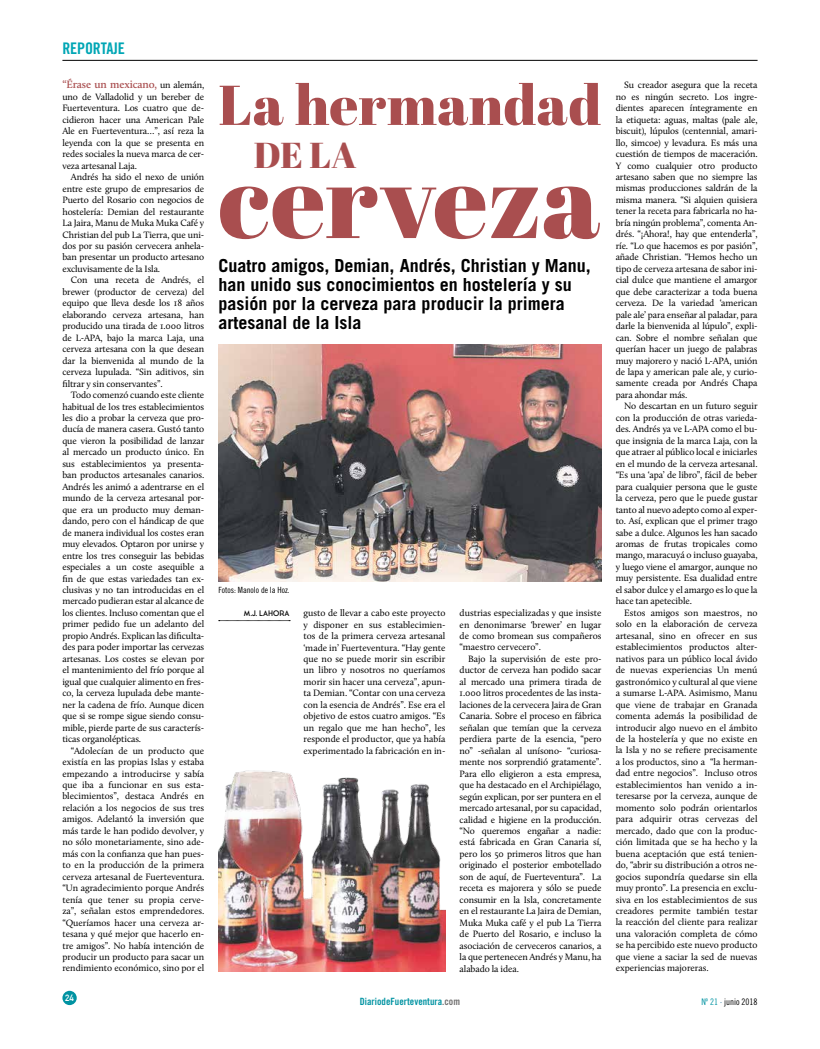
<style>
.page{position:relative;width:820px;height:1049px;background:#fff}
.page>*{position:absolute;margin:0;border:0;box-sizing:border-box;transform-origin:0 0}
.t1{font:106px "Abril Fatface";letter-spacing:-.005em;color:#a94e4f}
.t2{font:56px "Abril Fatface";letter-spacing:.01em;color:#a94e4f}
.t3{font:36px "Abril Fatface";color:#a94e4f}
.t4{font:700 18px/19px "Trade Gothic LT Std";color:#000}
.t5{font:16px "Trade Gothic LT Std Bd Cn 20";letter-spacing:-.01em;color:#00a6b5}
.t6{font:600 11px "Calluna";letter-spacing:-.01em;color:#a94e4f}
.t7{font:10px "Trade Gothic LT Std Bd Cn 20";color:#0093a2}
.t8{font:9.5px/11.5px "Calluna";letter-spacing:-.01em;color:#000;text-align:justify}
.t9{font:9px "Trade Gothic LT Std Cn 18";color:#000}
.t10{font:9px "DIN Mittelschrift Std";color:#fff}
.t11{font:8.5px "Trade Gothic LT Std Cn 18";color:#000}
.t12{font:8px "Cassannet";color:#000}
.s1{font-weight:400;font-size:9.5px;color:#000}
.s2{color:#706f6f}
.s3{color:#0093a2}
.s4{color:#005a8d}
</style>
<div class="page">
<div style="left:62px;top:991px;width:15px;height:14px;background:#0093a2;border-radius:50%"></div>
<hr style="left:62px;top:60px;width:695px;height:1px;background:#000">
<img style="left:218px;top:344px;width:383px;height:238px">
<svg style="left:219px;top:620px;width:71px;height:1px"></svg>
<img style="left:218px;top:770px;width:227px;height:201px">
<h3 class="t5" style="left:62px;top:39px;width:64px">REPORTAJE</h3>
<p class="t6" style="left:62px;top:78px;width:143px">“Érase un mexicano, <span class="s1">un alemán,</span></p>
<p class="t8" style="left:62px;top:91px;width:143px">uno de Valladolid y un bereber de Fuerteventura. Los cuatro que de&shy;cidieron hacer una American Pale Ale en Fuerteventura…”, así reza la leyenda con la que se presenta en redes sociales la nueva marca de cer&shy;veza artesanal Laja.</p>
<p class="t8" style="left:62px;top:171px;width:143px;text-indent:9px">Andrés ha sido el nexo de unión entre este grupo de empresarios de Puerto del Rosario con negocios de hostelería: Demian del restaurante La Jaira, Manu de Muka Muka Café y Christian del pub La Tierra, que uni&shy;dos por su pasión cervecera anhela&shy;ban presentar un producto artesano excluvisamente de la Isla.</p>
<p class="t8" style="left:62px;top:274px;width:143px;text-indent:9px">Con una receta de Andrés, el brewer (productor de cerveza) del equipo que lleva desde los 18 años elaborando cerveza artesana, han producido una tirada de 1.000 litros de L-APA, bajo la marca Laja, una cerveza artesana con la que desean dar la bienvenida al mundo de la cerveza lupulada. “Sin aditivos, sin filtrar y sin conservantes”.</p>
<p class="t8" style="left:62px;top:389px;width:143px;text-indent:9px">Todo comenzó cuando este cliente habitual de los tres establecimientos les dio a probar la cerveza que pro&shy;ducía de manera casera. Gustó tanto que vieron la posibilidad de lanzar al mercado un producto único. En sus establecimientos ya presenta&shy;ban productos artesanales canarios.<br>Andrés les animó a adentrarse en el mundo de la cerveza artesanal por&shy;que era un producto muy deman&shy;dando, pero con el hándicap de que de manera individual los costes eran muy elevados. Optaron por unirse y entre los tres conseguir las bebidas especiales a un coste asequible a fin de que estas variedades tan ex&shy;clusivas y no tan introducidas en el mercado pudieran estar al alcance de los clientes. Incluso comentan que el primer pedido fue un adelanto del propio Andrés. Explican las dificulta&shy;des para poder importar las cervezas artesanas. Los costes se elevan por el mantenimiento del frío porque al igual que cualquier alimento en fres&shy;co, la cerveza lupulada debe mante&shy;ner la cadena de frío. Aunque dicen que si se rompe sigue siendo consu&shy;mible, pierde parte de sus caracterís&shy;ticas organolépticas.</p>
<p class="t8" style="left:62px;top:744px;width:143px;text-indent:9px">“Adolecían de un producto que existía en las propias Islas y estaba empezando a introducirse y sabía que iba a funcionar en sus esta&shy;blecimientos”, destaca Andrés en relación a los negocios de sus tres amigos. Adelantó la inversión que más tarde le han podido devolver, y no sólo monetariamente, sino ade&shy;más con la confianza que han pues&shy;to en la producción de la primera cerveza artesanal de Fuerteventura. “Un agradecimiento porque Andrés tenía que tener su propia cerve&shy;za”, señalan estos emprendedores. “Queríamos hacer una cerveza ar&shy;tesana y qué mejor que hacerlo en&shy;tre amigos”. No había intención de producir un producto para sacar un rendimiento económico, sino por el</p>
<h2 class="t2" style="left:218px;top:66px;width:384px">La hermandad</h2>
<h3 class="t3" style="left:254px;top:130px;width:104px">DE LA</h3>
<h1 class="t1" style="left:218px;top:126px;width:383px">cerveza</h1>
<h3 class="t4" style="left:218px;top:256px;width:374px">Cuatro amigos, Demian, Andrés, Christian y Manu, han unido sus conocimientos en hostelería y su pasión por la cerveza para producir la primera artesanal de la Isla</h3>
<p class="t11" style="left:218px;top:585px;width:73px">Fotos: Manolo de la Hoz.</p>
<p class="t12" style="left:244px;top:608px;width:47px">M.J. LAHORA</p>
<p class="t8" style="left:303px;top:607px;width:143px">gusto de llevar a cabo este proyecto y disponer en sus establecimien&shy;tos de la primera cerveza artesanal ‘made in’ Fuerteventura. “Hay gente que no se puede morir sin escribir un libro y nosotros no queríamos morir sin hacer una cerveza”, apun&shy;ta Demian. “Contar con una cerveza con la esencia de Andrés”. Ese era el objetivo de estos cuatro amigos. “Es un regalo que me han hecho”, les responde el productor, que ya había experimentado la fabricación en in-</p>
<p class="t8" style="left:459px;top:607px;width:143px">dustrias especializadas y que insiste en denonimarse ‘brewer’ en lugar de como bromean sus compañeros “maestro cervecero”.</p>
<p class="t8" style="left:459px;top:653px;width:143px;text-indent:9px">Bajo la supervisión de este pro&shy;ductor de cerveza han podido sacar al mercado una primera tirada de 1.000 litros procedentes de las insta&shy;laciones de la cervecera Jaira de Gran Canaria. Sobre el proceso en fábrica señalan que temían que la cerveza perdiera parte de la esencia, “pero no” -señalan al unísono- “curiosa&shy;mente nos sorprendió gratamente”.<br>Para ello eligieron a esta empresa, que ha destacado en el Archipiélago, según explican, por ser puntera en el mercado artesanal, por su capacidad, calidad e higiene en la producción. “No queremos engañar a nadie: está fabricada en Gran Canaria sí, pero los 50 primeros litros que han originado el posterior embotellado son de aquí, de Fuerteventura”. La receta es majorera y sólo se puede consumir en la Isla, concretamente en el restaurante La Jaira de Demian, Muka Muka café y el pub La Tierra de Puerto del Rosario, e incluso la asociación de cerveceros canarios, a la que pertenecen Andrés y Manu, ha alabado la idea.</p>
<p class="t8" style="left:615px;top:79px;width:143px;text-indent:9px">Su creador asegura que la receta no es ningún secreto. Los ingre&shy;dientes aparecen íntegramente en la etiqueta: aguas, maltas (pale ale, biscuit), lúpulos (centennial, amari&shy;llo, simcoe) y levadura. Es más una cuestión de tiempos de maceración.<br>Y como cualquier otro producto artesano saben que no siempre las mismas producciones saldrán de la misma manera. “Si alquien quisiera tener la receta para fabricarla no ha&shy;bría ningún problema”, comenta An&shy;drés. “¡Ahora!, hay que entenderla”, ríe. “Lo que hacemos es por pasión”, añade Christian. “Hemos hecho un tipo de cerveza artesana de sabor ini&shy;cial dulce que mantiene el amargor que debe caracterizar a toda buena cerveza. De la variedad ‘american pale ale’ para enseñar al paladar, para darle la bienvenida al lúpulo”, expli&shy;can. Sobre el nombre señalan que querían hacer un juego de palabras muy majorero y nació L-APA, unión de lapa y american pale ale, y curio&shy;samente creada por Andrés Chapa para ahondar más.</p>
<p class="t8" style="left:615px;top:400px;width:143px;text-indent:9px">No descartan en un futuro seguir con la producción de otras varieda&shy;des. Andrés ya ve L-APA como el bu&shy;que insignia de la marca Laja, con la que atraer al público local e iniciarles en el mundo de la cerveza artesanal. “Es una ‘apa’ de libro”, fácil de beber para cualquier persona que le guste la cerveza, pero que le puede gustar tanto al nuevo adepto como al exper&shy;to. Así, explican que el primer trago sabe a dulce. Algunos les han sacado aromas de frutas tropicales como mango, maracuyá o incluso guayaba, y luego viene el amargor, aunque no muy persistente. Esa dualidad entre el sabor dulce y el amargo es lo que la hace tan apetecible.</p>
<p class="t8" style="left:615px;top:607px;width:143px;text-indent:9px">Estos amigos son maestros, no solo en la elaboración de cerveza artesanal, sino en ofrecer en sus establecimientos productos alter&shy;nativos para un público local ávido de nuevas experiencias Un menú gastronómico y cultural al que viene a sumarse L-APA. Asimismo, Manu que viene de trabajar en Granada comenta además la posibilidad de introducir algo nuevo en el ámbito de la hostelería y que no existe en la Isla y no se refiere precisamente a los productos, sino a “la herman&shy;dad entre negocios”. Incluso otros establecimientos han venido a in&shy;teresarse por la cerveza, aunque de momento solo podrán orientarlos para adquirir otras cervezas del mercado, dado que con la produc&shy;ción limitada que se ha hecho y la buena aceptación que está tenien&shy;do, “abrir su distribución a otros ne&shy;gocios supondría quedarse sin ella muy pronto”. La presencia en exclu&shy;siva en los establecimientos de sus creadores permite también testar la reacción del cliente para realizar una valoración completa de cómo se ha percibido este nuevo producto que viene a saciar la sed de nuevas experiencias majoreras.</p>
<p class="t10" style="left:65px;top:993px;width:10px">24</p>
<p class="t7" style="left:360px;top:995px;width:101px">DiariodeFuerteventura<span class="s2">.com</span></p>
<p class="t9" style="left:701px;top:996px;width:58px"><span class="s3">Nº 21</span> <span class="s4">·</span> junio 2018</p>
</div>
